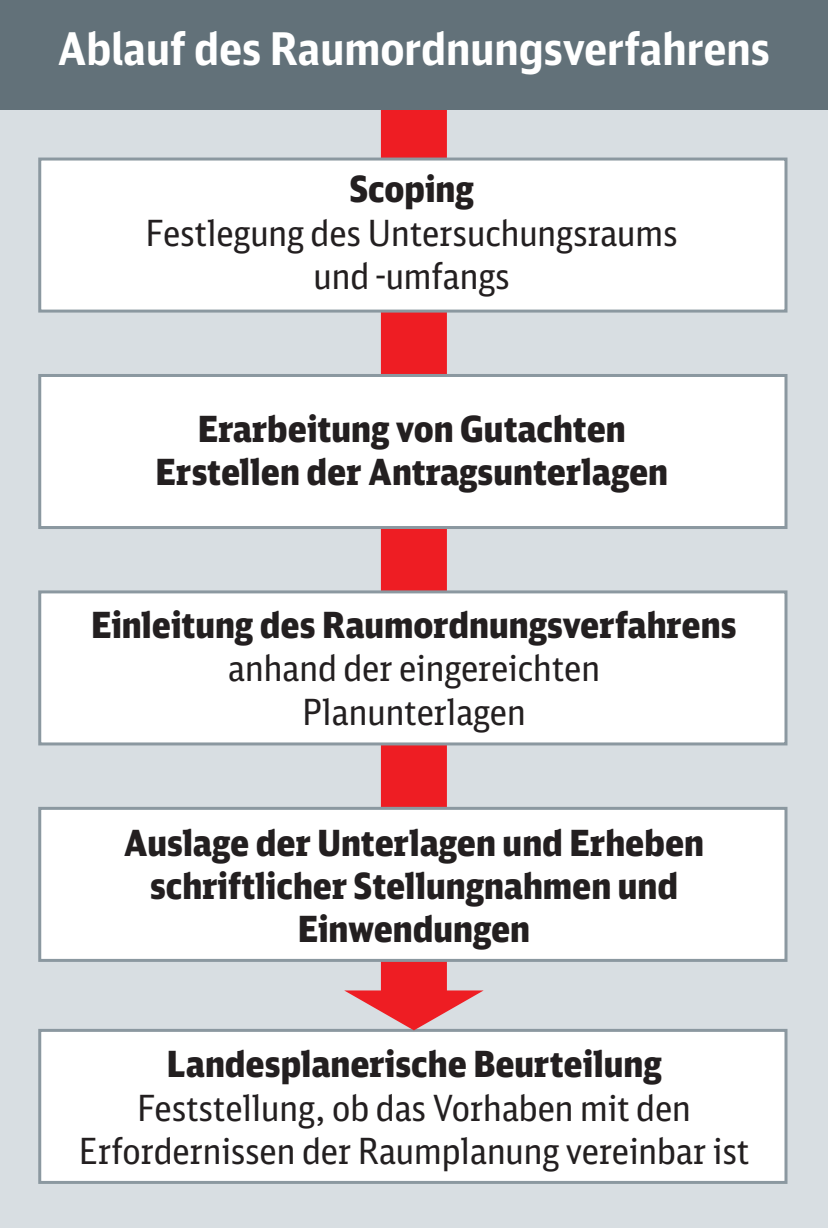
<style>
.page{position:relative;width:828px;height:1228px;background:#fff}
.page>*{position:absolute;margin:0;border:0;box-sizing:border-box;transform-origin:0 0}
.t1{font:700 45px "DB Sans Cond Altern";color:#fff}
.t2{font:900 36px/43.2px "DB Sans Cond";color:#231f20;text-align:center}
.t3{font:36px/43.2px "DB Sans Cond";color:#231f20;text-align:center}
</style>
<div class="page">
<div style="left:0;top:109px;width:828px;height:1119px;background:#d8dee2"></div>
<div style="left:381px;top:87px;width:66px;height:907px;background:#ee1d23"></div>
<div style="left:38px;top:158px;width:750px;height:155px;background:#fff;border:3px solid #8b98a0"></div>
<div style="left:38px;top:374px;width:750px;height:155px;background:#fff;border:3px solid #8b98a0"></div>
<div style="left:38px;top:590px;width:750px;height:155px;background:#fff;border:3px solid #8b98a0"></div>
<div style="left:38px;top:807px;width:750px;height:155px;background:#fff;border:3px solid #8b98a0"></div>
<div style="left:38px;top:1029px;width:750px;height:155px;background:#fff;border:3px solid #8b98a0"></div>
<svg style="left:344px;top:990px;width:140px;height:40px"></svg>
<div style="left:0;top:0;width:828px;height:109px;background:#627179"></div>
<p class="t1" style="left:58px;top:20px;width:714px">Ablauf des Raumordnungsverfahrens</p>
<p class="t2" style="left:350px;top:167px;width:126px">Scoping</p>
<p class="t3" style="left:146px;top:210px;width:534px">Festlegung des Untersuchungsraums und -umfangs</p>
<p class="t2" style="left:156px;top:406px;width:514px">Erarbeitung von Gutachten<br>Erstellen der Antragsunterlagen</p>
<p class="t2" style="left:91px;top:603px;width:647px">Einleitung des Raumordnungsverfahrens</p>
<p class="t3" style="left:228px;top:646px;width:374px">anhand der eingereichten<br>Planunterlagen</p>
<p class="t2" style="left:124px;top:820px;width:582px">Auslage der Unterlagen und Erheben schriftlicher Stellungnahmen und<br>Einwendungen</p>
<p class="t2" style="left:166px;top:1042px;width:497px">Landesplanerische Beurteilung</p>
<p class="t3" style="left:79px;top:1085px;width:672px">Feststellung, ob das Vorhaben mit den<br>Erfordernissen der Raumplanung vereinbar ist</p>
</div>
